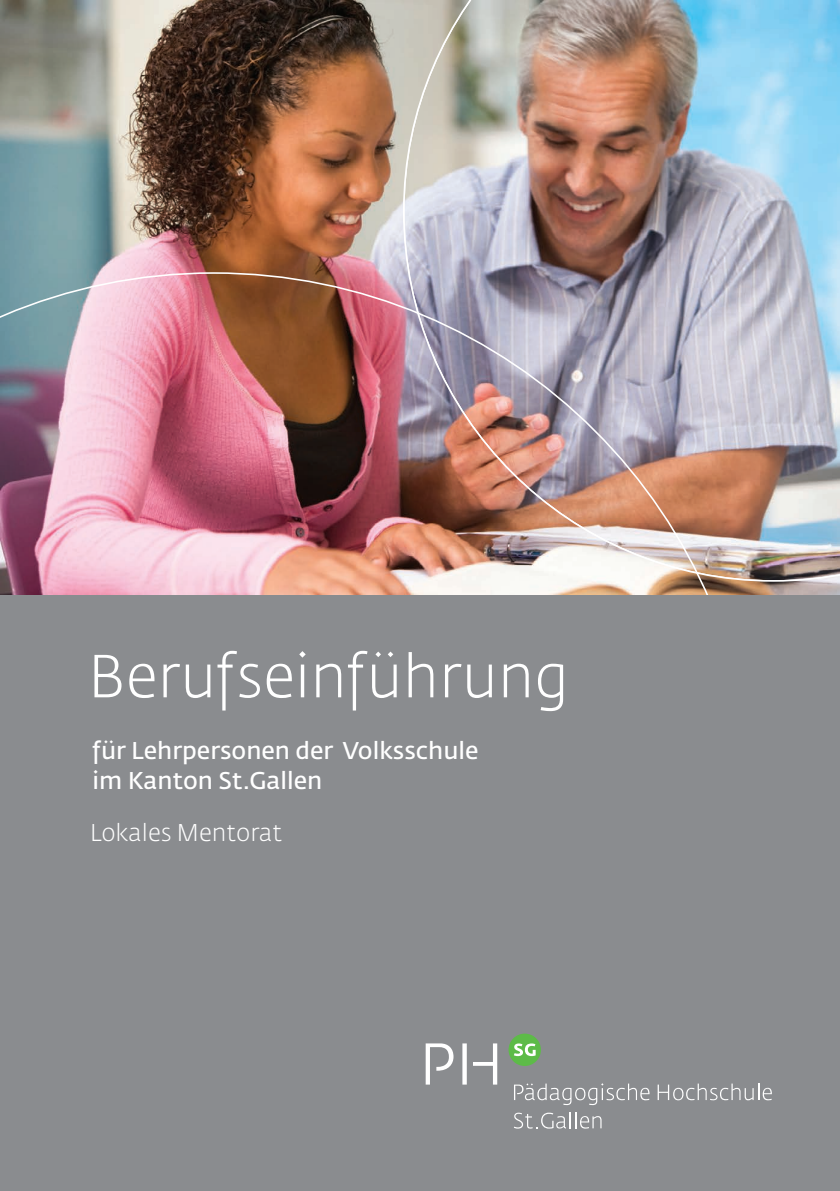
<style>
.page{position:relative;width:840px;height:1191px;background:#fff}
.page>*{position:absolute;margin:0;border:0;box-sizing:border-box;transform-origin:0 0}
.t1{font:300 60px "Fedra Sans Std";color:#fff}
.t2{font:600 24px "Fedra Sans Std";color:#fff}
.t3{font:300 24px "Fedra Sans Std";color:#fff}
</style>
<div class="page">
<img style="left:0;top:0;width:839px;height:595px">
<img style="left:403px;top:0;width:436px;height:582px">
<img style="left:0;top:272px;width:753px;height:323px">
<div style="left:0;top:595px;width:839px;height:596px;background:#8a8c8f"></div>
<svg style="left:514px;top:1083px;width:135px;height:22px"></svg>
<svg style="left:657px;top:1083px;width:114px;height:17px"></svg>
<svg style="left:514px;top:1112px;width:87px;height:16px"></svg>
<svg style="left:425px;top:1043px;width:28px;height:41px"></svg>
<svg style="left:462px;top:1043px;width:35px;height:41px"></svg>
<div style="left:508px;top:1033px;width:32px;height:33px;background:#5dbb48;border-radius:50%"></div>
<svg style="left:514px;top:1043px;width:21px;height:13px"></svg>
<p class="t1" style="left:87px;top:639px;width:483px">Berufseinführung</p>
<p class="t2" style="left:93px;top:736px;width:387px">für Lehrpersonen der Volksschule</p>
<p class="t2" style="left:93px;top:766px;width:231px">im Kanton St.Gallen</p>
<p class="t3" style="left:90px;top:818px;width:194px">Lokales Mentorat</p>
</div>
